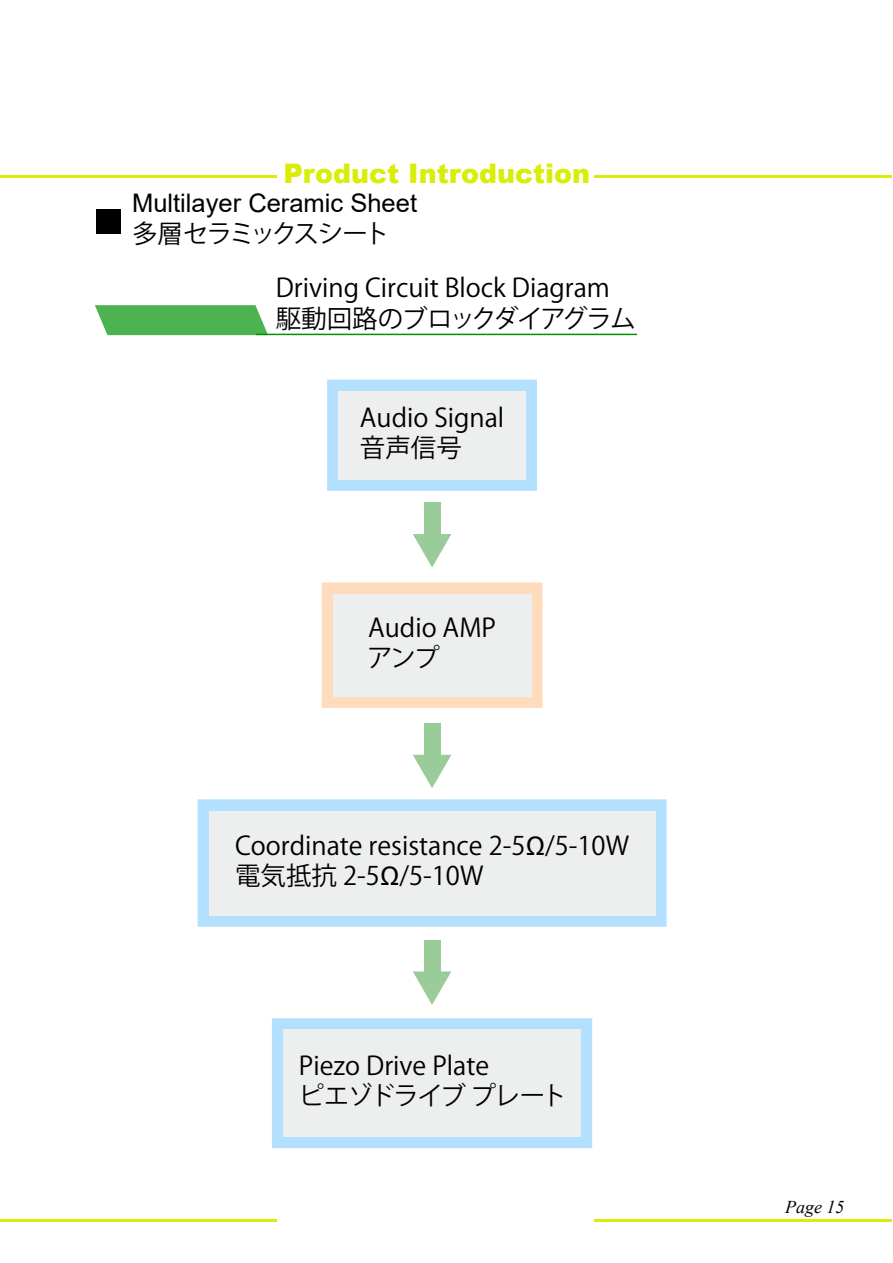
<style>
.page{position:relative;width:893px;height:1263px;background:#fff}
.page>*{position:absolute;margin:0;border:0;box-sizing:border-box;transform-origin:0 0}
.t1{font:900 27px "Arial";color:#d9ed09}
.t2{font:25.5px/30.6px "Koz Go Pr 6 N";color:#000}
.t3{font:25.5px "Arial";color:#000}
.t4{font:25.5px "Koz Go Pr 6 N";letter-spacing:-.095em;color:#000}
.t5{font:italic 18px "Times New Roman";color:#000}
.s1{font-family:"Arial"}
</style>
<div class="page">
<div style="left:96px;top:209px;width:24px;height:24px;background:#000"></div>
<hr style="left:595px;top:1219px;width:297px;height:3px;background:#d9ed09">
<hr style="left:1px;top:1219px;width:276px;height:3px;background:#d9ed09">
<hr style="left:595px;top:176px;width:297px;height:2px;background:#d9ed09">
<hr style="left:1px;top:176px;width:276px;height:2px;background:#d9ed09">
<hr style="left:256px;top:334px;width:381px;height:1px;background:#009105">
<svg style="left:95px;top:305px;width:173px;height:30px;background:#5ab75d"></svg>
<div style="left:327px;top:380px;width:210px;height:111px;background:#b3e0ff"></div>
<div style="left:338px;top:391px;width:188px;height:89px;background:#edeeee"></div>
<svg style="left:198px;top:799px;width:469px;height:128px;background:#b7e1fe"></svg>
<div style="left:209px;top:810px;width:446px;height:105px;background:#edeeee"></div>
<div style="left:322px;top:582px;width:220px;height:126px;background:#ffdbbe"></div>
<div style="left:333px;top:594px;width:198px;height:103px;background:#edeeee"></div>
<div style="left:272px;top:1018px;width:320px;height:130px;background:#b3e0ff"></div>
<div style="left:283px;top:1029px;width:298px;height:108px;background:#edeeee"></div>
<div style="left:424px;top:503px;width:17px;height:44px;background:#9c9"></div>
<svg style="left:413px;top:534px;width:38px;height:33px"></svg>
<div style="left:424px;top:723px;width:17px;height:45px;background:#9c9"></div>
<svg style="left:413px;top:755px;width:38px;height:33px"></svg>
<div style="left:424px;top:940px;width:17px;height:45px;background:#9c9"></div>
<svg style="left:413px;top:971px;width:38px;height:34px"></svg>
<p class="t1" style="left:283px;top:164px;width:308px">Product Introduction</p>
<p class="t3" style="left:132px;top:193px;width:286px">Multilayer Ceramic Sheet</p>
<p class="t4" style="left:132px;top:219px;width:259px">多層セラミックスシート</p>
<p class="t2" style="left:276px;top:273px;width:361px">Driving Circuit Block Diagram駆動回路のブロックダイアグラム</p>
<p class="t2" style="left:360px;top:403px;width:146px">Audio Signal音声信号</p>
<p class="t2" style="left:367px;top:613px;width:130px">Audio AMPアンプ</p>
<p class="t2" style="left:235px;top:830px;width:396px">Coordinate resistance 2-5<span class="s1">Ω</span>/5-10W電気抵抗 2-5<span class="s1">Ω</span>/5-10W</p>
<p class="t2" style="left:299px;top:1051px;width:270px">Piezo Drive Plate<br>ピエゾドライブ プレート</p>
<p class="t5" style="left:785px;top:1200px;width:61px">Page 15</p>
</div>
